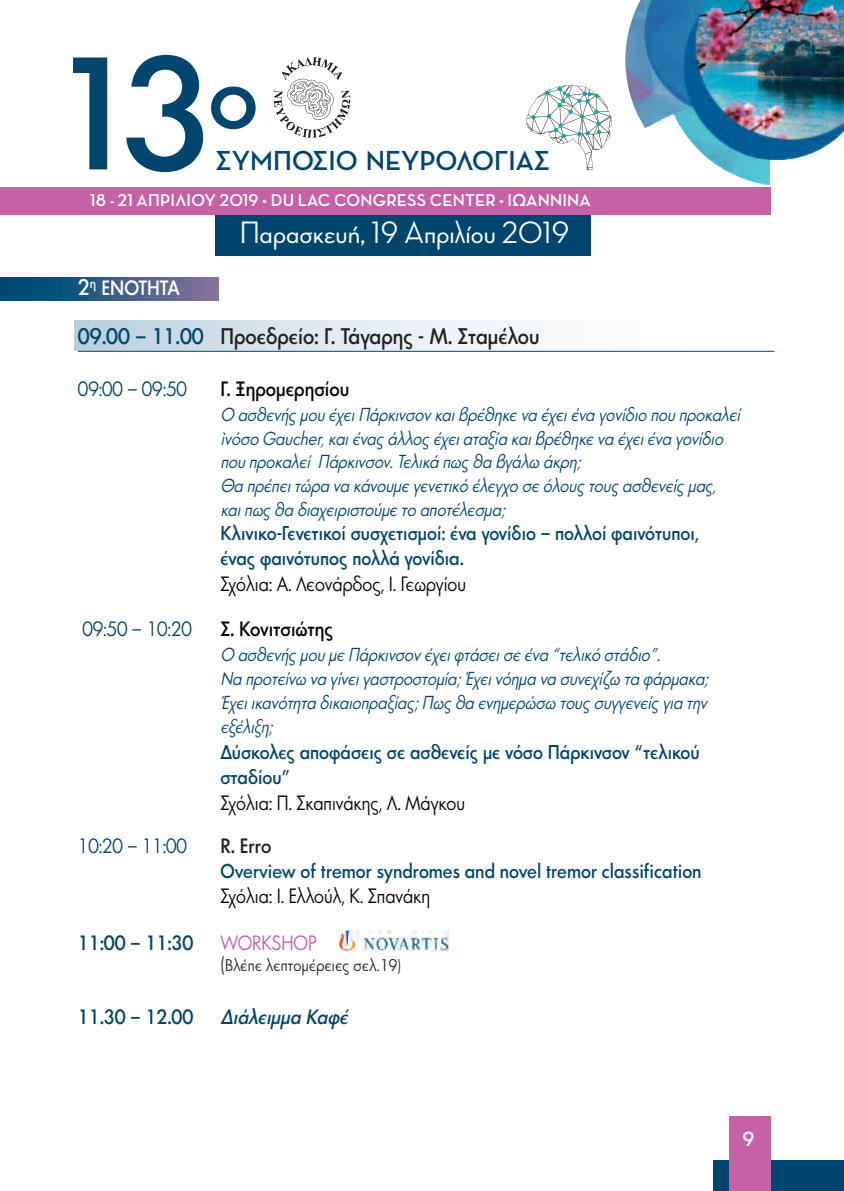
<style>
.page{position:relative;width:844px;height:1191px;background:#fff}
.page>*{position:absolute;margin:0;border:0;box-sizing:border-box;transform-origin:0 0}
.t1{font:148.75px "Art Futur H Demi";color:#00466f}
.t2{font:84px "Art Futur H Demi";color:#00466f}
.t3{font:500 31.5px "Neutraface Display";color:#fff}
.t4{font:700 28px "Neutraface Display";color:#00466f}
.t5{font:21px "Art Futur H Demi";color:#231f20;scale:.9 1}
.t6{font:21px "Neutraface Display Bold Alt";color:#fff}
.t7{font:19.25px "Art Futur H Plain";color:#070504;scale:.9 1}
.t8{font:19.25px "Art Futur H Plain";color:#00466f;scale:.9 1}
.t9{font:19.25px "Art Futur H Demi";color:#070504;scale:.9 1}
.t10{font:19.25px "Art Futur H Demi";color:#00466f;scale:.9 1}
.t11{font:italic 19.25px "Art Futur H Demi";color:#00466f;scale:.9 1}
.t12{font:19.25px "Art Futur H Demi";color:#fff;scale:.9 1}
.t13{font:19.25px "Art Futur H Plain";color:#c661a5;scale:.9 1}
.t14{font:19.25px "Art Futur H Demi";color:#231f20;scale:.9 1}
.t15{font:18.55px/25.2px "Art Futur H Demi";color:#00466f;scale:.9 1}
.t16{font:italic 17.5px/23.6px "Art Futur H Plain";color:#00466f;scale:.9 1}
.t17{font:17.5px "Neutraface Display Bold Alt";letter-spacing:.015em;color:#fff}
.t18{font:15.75px "Art Futur H Plain";letter-spacing:.02em;color:#231f20;scale:.9 1}
.s1{font-size:21px}
.s2{color:#00466f}
.s3{font-size:19.25px}
</style>
<div class="page">
<div style="left:74px;top:321px;width:696px;height:29px;background:linear-gradient(to right,#c2d5e0,#fff)"></div>
<svg style="left:0;top:277px;width:219px;height:23px;background:#365c84"></svg>
<div style="left:712px;top:1160px;width:131px;height:31px;background:#00466f"></div>
<div style="left:728px;top:1116px;width:41px;height:75px;background:#c661a5"></div>
<div style="left:215px;top:190px;width:375px;height:66px;background:#00466f"></div>
<svg style="left:273px;top:57px;width:77px;height:81px"></svg>
<svg style="left:526px;top:85px;width:85px;height:85px"></svg>
<div style="left:0;top:187px;width:770px;height:27px;background:#c661a5"></div>
<hr style="left:78px;top:351px;width:696px;height:1px;background:#00466f">
<img style="left:338px;top:930px;width:111px;height:21px">
<img style="left:625px;top:0;width:218px;height:186px">
<h1 class="t1" style="left:48px;top:30px;width:166px">13</h1>
<h2 class="t2" style="left:208px;top:50px;width:51px">o</h2>
<h3 class="t4" style="left:215px;top:144px;width:336px">ΣΥΜΠΟΣΙΟ ΝΕΥΡΟΛΟΓΙΑΣ</h3>
<p class="t17" style="left:90px;top:190px;width:502px">18 - 21 ΑΠΡΙΛΙΟΥ 2019 • DU LAC CONGRESS CENTER • IΩΑΝΝΙΝΑ</p>
<h3 class="t3" style="left:239px;top:214px;width:331px">Παρασκευή, 19 Απριλίου 2019</h3>
<p class="t12" style="left:78px;top:277px;width:114px"><span class="s1">2</span><sup>η</sup> ENOTHTA</p>
<p class="t5" style="left:78px;top:324px;width:514px"><span class="s2">09.00 – 11.00</span> Προεδρείο: Γ. Τάγαρης - Μ. Σταμέλου</p>
<p class="t8" style="left:78px;top:378px;width:122px">09:00 – 09:50</p>
<p class="t9" style="left:220px;top:378px;width:145px">Γ. Ξηρομερησίου</p>
<p class="t16" style="left:220px;top:404px;width:583px">Ο ασθενής μου έχειΠάρκινσονκαιβρέθηκε να έχειένα γονίδιο που προκαλεί `νόσο Gaucher,καιένας άλλος έχειαταξία καιβρέθηκε να έχειένα γονίδιο που προκαλεί Πάρκινσον.Τελικά πως θα βγάλω άκρη;<br>Θα πρέπειτώρα να κάνουμε γενετικό έλεγχο σε όλους τους ασθενείς μας, καιπως θα διαχειριστούμε το αποτέλεσμα;</p>
<p class="t15" style="left:220px;top:521px;width:533px">Κλινικο-Γενετικοί συσχετισμοί: ένα γονίδιο – πολλοί φαινότυποι, ένας φαινότυπος πολλά γονίδια.</p>
<p class="t7" style="left:220px;top:573px;width:274px">Σχόλια: Α. Λεονάρδος, Ι. Γεωργίου</p>
<p class="t8" style="left:82px;top:618px;width:123px">09:50 – 10:20</p>
<p class="t9" style="left:220px;top:618px;width:127px">Σ. Κονιτσιώτης</p>
<p class="t16" style="left:220px;top:644px;width:547px">O ασθενής μου με Πάρκινσονέχειφτάσεισε ένα “τελικό στάδιο”.<br>Να προτείνω να γίνειγαστροστομία;Έχεινόημα να συνεχίζω τα φάρμακα; Έχειικανότητα δικαιοπραξίας;Πως θα ενημερώσω τους συγγενείς για την εξέλιξη;</p>
<p class="t15" style="left:220px;top:739px;width:534px">Δύσκολες αποφάσεις σε ασθενείς με νόσο Πάρκινσον “τελικού σταδίου”</p>
<p class="t7" style="left:220px;top:792px;width:273px">Σχόλια: Π. Σκαπινάκης, Λ. Μάγκου</p>
<p class="t8" style="left:78px;top:835px;width:122px">10:20 – 11:00</p>
<p class="t14" style="left:220px;top:835px;width:58px">R. Erro</p>
<p class="t15" style="left:220px;top:859px;width:536px">Overview of tremor syndromes and novel tremor classification</p>
<p class="t7" style="left:220px;top:885px;width:234px">Σχόλια: I. Eλλούλ, Κ. Σπανάκη</p>
<p class="t10" style="left:78px;top:932px;width:130px">11:00 – 11:30</p>
<p class="t13" style="left:220px;top:932px;width:109px">WORKSHOP</p>
<p class="t18" style="left:220px;top:957px;width:202px"><span class="s3">(</span>Βλέπε λεπτομέρειες σελ.19)</p>
<p class="t10" style="left:78px;top:1006px;width:130px">11.30 – 12.00</p>
<p class="t11" style="left:220px;top:1006px;width:148px">Διάλειμμα Καφέ</p>
<p class="t6" style="left:742px;top:1126px;width:14px">9</p>
</div>
